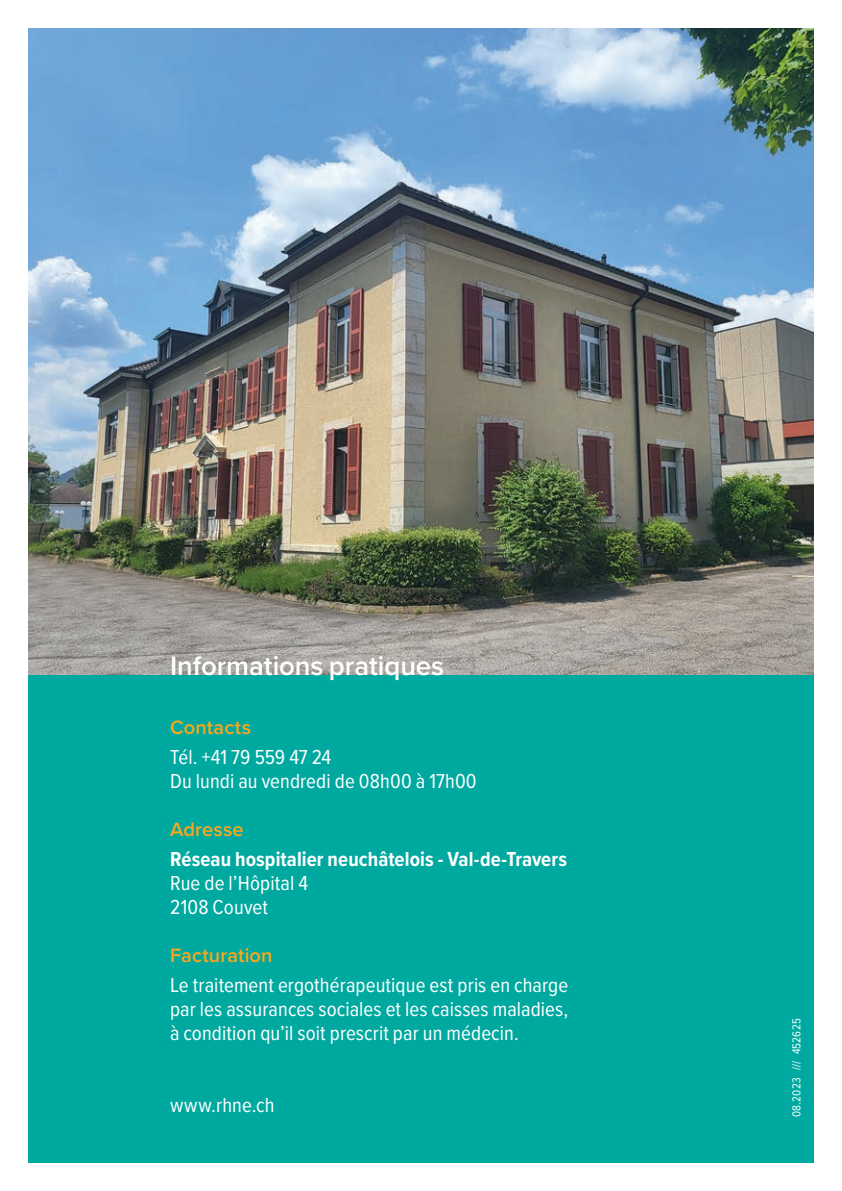
<style>
.page{position:relative;width:842px;height:1191px;background:#fff}
.page>*{position:absolute;margin:0;border:0;box-sizing:border-box;transform-origin:0 0}
.t1{font:600 27.6px "Proxima Nova";letter-spacing:-.005em;color:#fff}
.t2{font:21px/24px "Proxima Nova Cond";letter-spacing:.005em;color:#fff}
.t3{font:700 21px "Proxima Nova Cond";letter-spacing:.005em;color:#fff}
.t4{font:600 20px "Proxima Nova";letter-spacing:.005em;color:#f9a71b}
.t5{font:12px "Proxima Nova Cond";letter-spacing:.015em;color:#fff}
</style>
<div class="page">
<img style="left:28px;top:28px;width:786px;height:647px">
<div style="left:28px;top:675px;width:786px;height:487px;background:#00a9a0"></div>
<h1 class="t1" style="left:170px;top:645px;width:276px">Informations pratiques</h1>
<p class="t4" style="left:170px;top:713px;width:83px">Contacts</p>
<p class="t2" style="left:170px;top:744px;width:308px">Tél. +41 79 559 47 24<br>Du lundi au vendredi de 08h00 à 17h00</p>
<p class="t4" style="left:170px;top:814px;width:75px">Adresse</p>
<p class="t3" style="left:170px;top:843px;width:398px">Réseau hospitalier neuchâtelois - Val-de-Travers</p>
<p class="t2" style="left:170px;top:870px;width:139px">Rue de l’Hôpital 4<br>2108 Couvet</p>
<p class="t4" style="left:170px;top:940px;width:104px">Facturation</p>
<p class="t2" style="left:170px;top:971px;width:400px;text-align:justify">Le traitement ergothérapeutique est pris en charge par les assurances sociales et les caisses maladies, à condition qu’il soit prescrit par un médecin.</p>
<p class="t2" style="left:170px;top:1091px;width:106px">www.rhne.ch</p>
<p class="t5" style="left:788px;top:1117px;width:100px;rotate:-90deg">08.2023 /// 452625</p>
</div>
